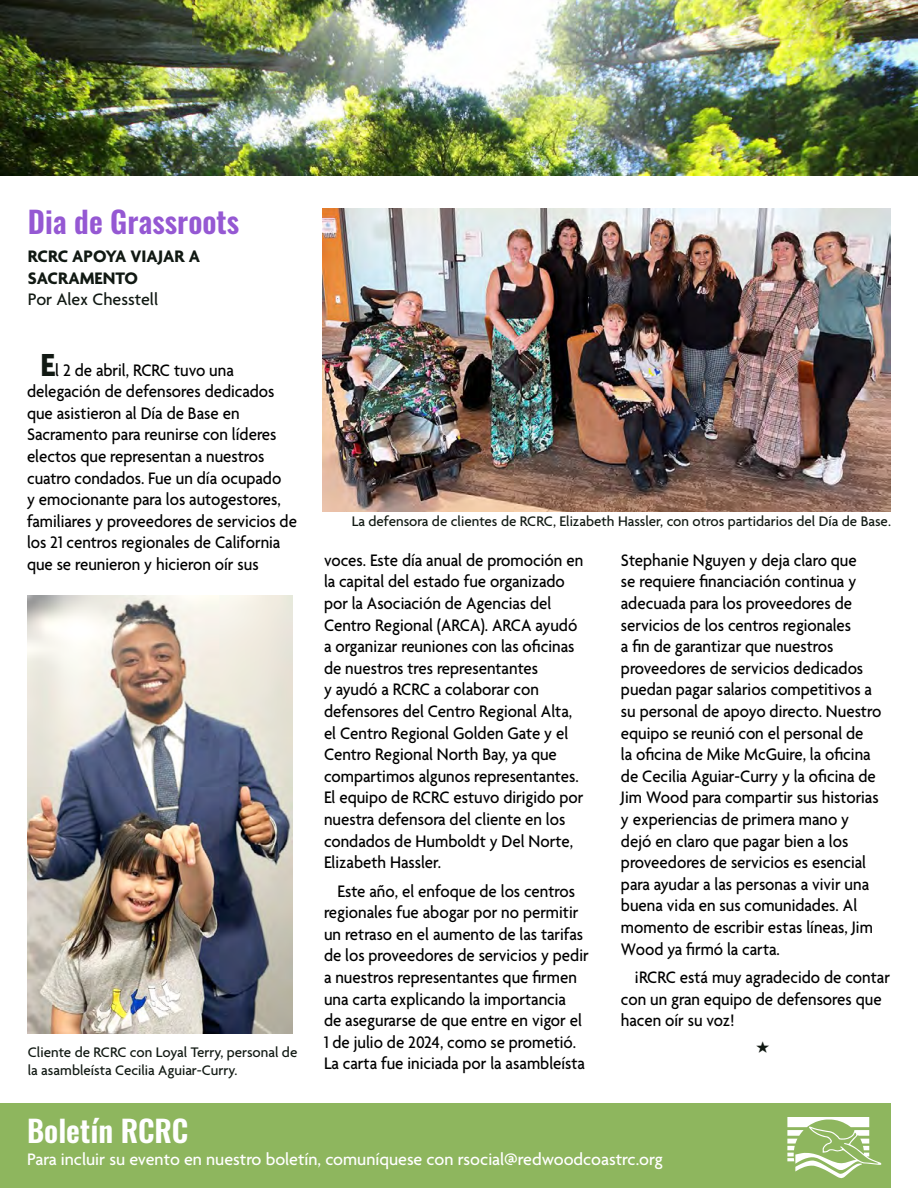
<style>
.page{position:relative;width:918px;height:1188px;background:#fff}
.page>*{position:absolute;margin:0;border:0;box-sizing:border-box;transform-origin:0 0}
.t1{font:600 30px "Oswald";color:#9558d3}
.t2{font:600 30px "Oswald";color:#fff}
.t3{font:500 18px/21.6px "Agenda";color:#000;scale:.94 1}
.t4{font:500 18px "Agenda";color:#fff}
.t5{font:700 18px/21.6px "Agenda";color:#111913}
.t6{font:500 18px "Agenda";color:#111913}
.t7{font:500 15px/18px "Agenda";color:#111913}
.s1{font-weight:700;font-size:34.5px;color:#111913}
</style>
<div class="page">
<img style="left:0;top:0;width:918px;height:176px">
<div style="left:0;top:1104px;width:891px;height:84px;background:#8eb65e"></div>
<svg style="left:787px;top:1117px;width:94px;height:61px"></svg>
<img style="left:322px;top:208px;width:569px;height:303px">
<img style="left:27px;top:595px;width:265px;height:438px">
<h1 class="t1" style="left:28px;top:206px;width:213px">Dia de Grassroots</h1>
<p class="t5" style="left:28px;top:247px;width:174px">RCRC APOYA VIAJAR A<br>SACRAMENTO</p>
<p class="t6" style="left:28px;top:290px;width:132px">Por Alex Chesstell</p>
<p class="t3" style="left:27px;top:360px;width:289px;text-indent:13px"><span class="s1">E</span>l 2 de abril, RCRC tuvo una delegación de defensores dedicados que asistieron al Día de Base en Sacramento para reunirse con líderes electos que representan a nuestros cuatro condados. Fue un día ocupado<br>y emocionante para los autogestores, familiares y proveedores de servicios de los 21 centros regionales de California que se reunieron y hicieron oír sus</p>
<p class="t7" style="left:28px;top:1045px;width:271px">Cliente de RCRC con Loyal Terry, personal de la asambleísta Cecilia Aguiar-Curry.</p>
<p class="t7" style="left:352px;top:513px;width:541px">La defensora de clientes de RCRC, Elizabeth Hassler, con otros partidarios del Día de Base.</p>
<p class="t3" style="left:324px;top:550px;width:277px">voces. Este día anual de promoción en la capital del estado fue organizado por la Asociación de Agencias del Centro Regional (ARCA). ARCA ayudó a organizar reuniones con las oficinas de nuestros tres representantes<br>y ayudó a RCRC a colaborar con defensores del Centro Regional Alta, el Centro Regional Golden Gate y el Centro Regional North Bay, ya que compartimos algunos representantes.<br>El equipo de RCRC estuvo dirigido por nuestra defensora del cliente en los condados de Humboldt y Del Norte, Elizabeth Hassler.</p>
<p class="t3" style="left:324px;top:881px;width:283px;text-indent:14px">Este año, el enfoque de los centros regionales fue abogar por no permitir un retraso en el aumento de las tarifas de los proveedores de servicios y pedir a nuestros representantes que firmen una carta explicando la importancia<br>de asegurarse de que entre en vigor el 1 de julio de 2024, como se prometió.<br>La carta fue iniciada por la asambleísta</p>
<p class="t3" style="left:621px;top:550px;width:278px">Stephanie Nguyen y deja claro que<br>se requiere financiación continua y adecuada para los proveedores de servicios de los centros regionales<br>a fin de garantizar que nuestros proveedores de servicios dedicados puedan pagar salarios competitivos a su personal de apoyo directo. Nuestro equipo se reunió con el personal de<br>la oficina de Mike McGuire, la oficina de Cecilia Aguiar-Curry y la oficina de Jim Wood para compartir sus historias y experiencias de primera mano y dejó en claro que pagar bien a los proveedores de servicios es esencial para ayudar a las personas a vivir una buena vida en sus comunidades. Al momento de escribir estas líneas, Jim Wood ya firmó la carta.</p>
<p class="t3" style="left:621px;top:968px;width:288px;text-indent:14px">¡RCRC está muy agradecido de contar con un gran equipo de defensores que hacen oír su voz!</p>
<h1 class="t2" style="left:27px;top:1115px;width:163px">Boletín RCRC</h1>
<p class="t4" style="left:27px;top:1149px;width:637px">Para incluir su evento en nuestro boletín, comuníquese con rsocial@redwoodcoastrc.org</p>
</div>
